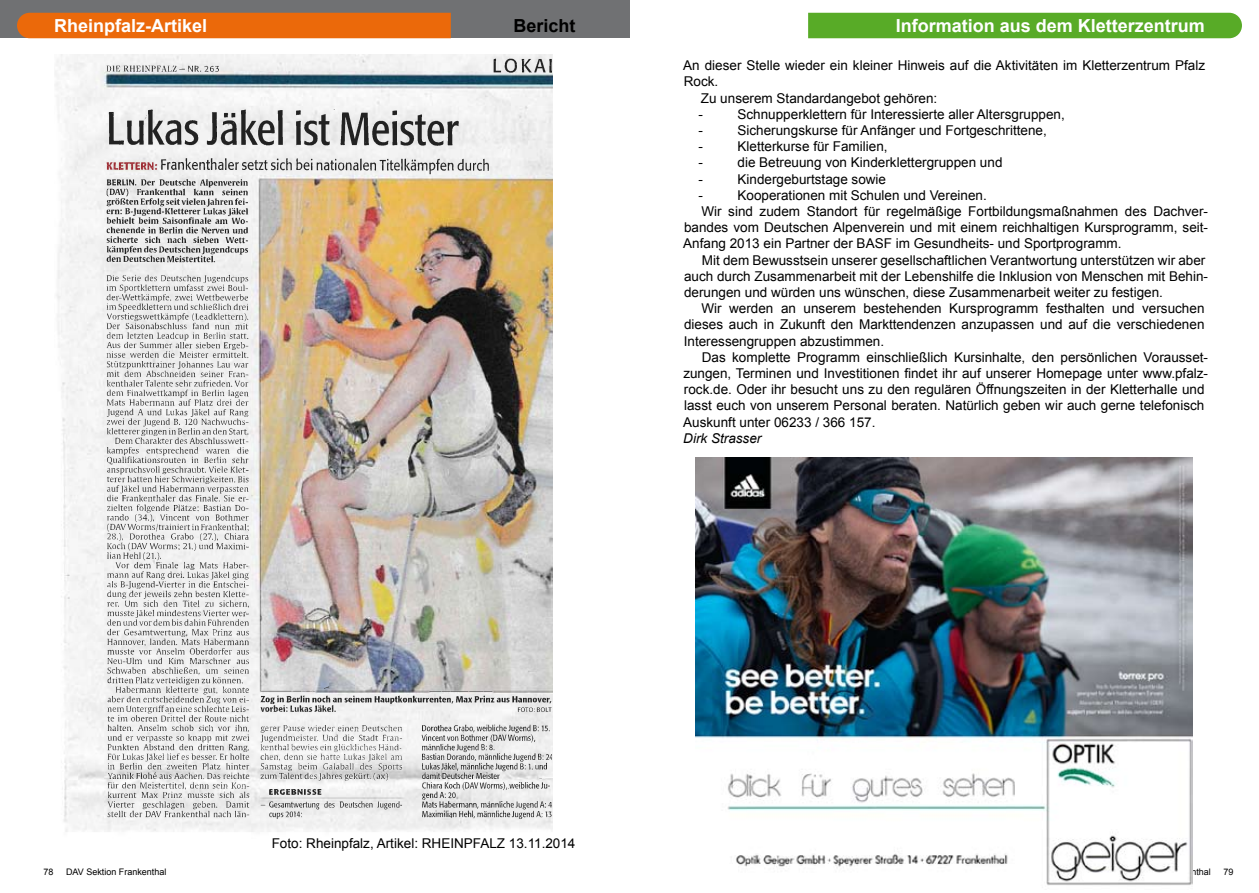
<style>
.page{position:relative;width:1259px;height:893px;background:#fff}
.page>*{position:absolute;margin:0;border:0;box-sizing:border-box;transform-origin:0 0}
.t1{font:700 18px "Arial";color:#fff}
.t2{font:700 18px "Arial";color:#000}
.t3{font:13.5px "Arial";color:#000}
.t4{font:italic 13.5px "Arial";color:#000}
.t5{font:9px "Arial";color:#000}
</style>
<div class="page">
<div style="left:0;top:0;width:629px;height:38px;background:#707173"></div>
<div style="left:17px;top:13px;width:434px;height:25px;background:#eb690a"></div>
<div style="left:808px;top:13px;width:434px;height:25px;background:#58ab27"></div>
<img style="left:105px;top:58px;width:447px;height:761px">
<img style="left:105px;top:158px;width:386px;height:16px">
<img style="left:695px;top:458px;width:498px;height:428px">
<h1 class="t1" style="left:54px;top:16px;width:155px">Rheinpfalz-Artikel</h1>
<h1 class="t2" style="left:513px;top:16px;width:64px">Bericht</h1>
<h1 class="t1" style="left:896px;top:16px;width:311px">Information aus dem Kletterzentrum</h1>
<p class="t3" style="left:683px;top:58px;width:523px">An dieser Stelle wieder ein kleiner Hinweis auf die Aktivitäten im Kletterzentrum Pfalz</p>
<p class="t3" style="left:684px;top:74px;width:36px">Rock.</p>
<p class="t3" style="left:701px;top:90px;width:238px">Zu unserem Standardangebot gehören:</p>
<p class="t3" style="left:698px;top:107px;width:6px">-</p>
<p class="t3" style="left:737px;top:107px;width:329px">Schnupperklettern für Interessierte aller Altersgruppen,</p>
<p class="t3" style="left:698px;top:123px;width:6px">-</p>
<p class="t3" style="left:737px;top:123px;width:311px">Sicherungskurse für Anfänger und Fortgeschrittene,</p>
<p class="t3" style="left:698px;top:139px;width:6px">-</p>
<p class="t3" style="left:737px;top:139px;width:152px">Kletterkurse für Familien,</p>
<p class="t3" style="left:698px;top:155px;width:6px">-</p>
<p class="t3" style="left:737px;top:155px;width:266px">die Betreuung von Kinderklettergruppen und</p>
<p class="t3" style="left:698px;top:171px;width:6px">-</p>
<p class="t3" style="left:737px;top:171px;width:150px">Kindergeburtstage sowie</p>
<p class="t3" style="left:698px;top:188px;width:6px">-</p>
<p class="t3" style="left:737px;top:188px;width:251px">Kooperationen mit Schulen und Vereinen.</p>
<p class="t3" style="left:701px;top:204px;width:508px">Wir sind zudem Standort für regelmäßige Fortbildungsmaßnahmen des Dachver-</p>
<p class="t3" style="left:684px;top:220px;width:525px">bandes vom Deutschen Alpenverein und mit einem reichhaltigen Kursprogramm, seit-</p>
<p class="t3" style="left:683px;top:236px;width:440px">Anfang 2013 ein Partner der BASF im Gesundheits- und Sportprogramm.</p>
<p class="t3" style="left:702px;top:252px;width:505px">Mit dem Bewusstsein unserer gesellschaftlichen Verantwortung unterstützen wir aber</p>
<p class="t3" style="left:684px;top:269px;width:525px">auch durch Zusammenarbeit mit der Lebenshilfe die Inklusion von Menschen mit Behin-</p>
<p class="t3" style="left:684px;top:285px;width:480px">derungen und würden uns wünschen, diese Zusammenarbeit weiter zu festigen.</p>
<p class="t3" style="left:701px;top:301px;width:504px">Wir werden an unserem bestehenden Kursprogramm festhalten und versuchen</p>
<p class="t3" style="left:684px;top:317px;width:522px">dieses auch in Zukunft den Markttendenzen anzupassen und auf die verschiedenen</p>
<p class="t3" style="left:684px;top:333px;width:202px">Interessengruppen abzustimmen.</p>
<p class="t3" style="left:702px;top:350px;width:508px">Das komplette Programm einschließlich Kursinhalte, den persönlichen Vorausset-</p>
<p class="t3" style="left:683px;top:366px;width:526px">zungen, Terminen und Investitionen findet ihr auf unserer Homepage unter www.pfalz-</p>
<p class="t3" style="left:684px;top:382px;width:522px">rock.de. Oder ihr besucht uns zu den regulären Öffnungszeiten in der Kletterhalle und</p>
<p class="t3" style="left:684px;top:398px;width:522px">lasst euch von unserem Personal beraten. Natürlich geben wir auch gerne telefonisch</p>
<p class="t3" style="left:683px;top:414px;width:194px">Auskunft unter 06233 / 366 157.</p>
<p class="t4" style="left:683px;top:431px;width:80px">Dirk Strasser</p>
<p class="t3" style="left:272px;top:836px;width:305px">Foto: Rheinpfalz, Artikel: RHEINPFALZ 13.11.2014</p>
<p class="t5" style="left:44px;top:867px;width:12px">78</p>
<p class="t5" style="left:66px;top:867px;width:102px">DAV Sektion Frankenthal</p>
<p class="t5" style="left:1223px;top:867px;width:12px">79</p>
</div>
